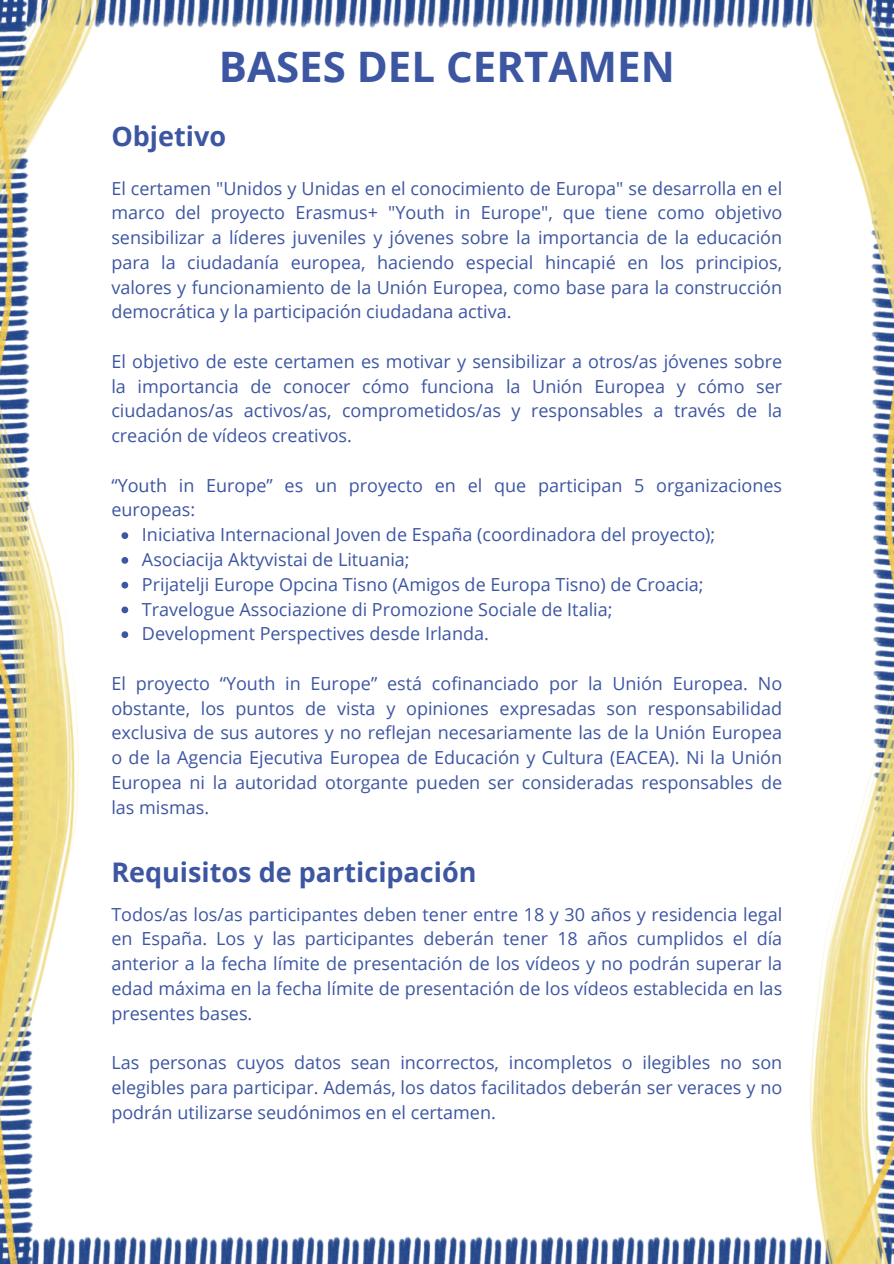
<style>
.page{position:relative;width:894px;height:1264px;background:#fff}
.page>*{position:absolute;margin:0;border:0;box-sizing:border-box;transform-origin:0 0}
.t1{font:700 42px "Open Sans";color:#3d56a2}
.t2{font:700 27px "Open Sans";color:#3d56a2}
.t3{font:18px/24.8px "Open Sans";color:#3d56a2;text-align:justify}
</style>
<div class="page">
<img style="left:0;top:0;width:893px;height:1263px">
<svg style="left:121px;top:532px;width:7px;height:7px"></svg>
<svg style="left:121px;top:557px;width:7px;height:6px"></svg>
<svg style="left:121px;top:581px;width:7px;height:7px"></svg>
<svg style="left:121px;top:606px;width:7px;height:7px"></svg>
<svg style="left:121px;top:631px;width:7px;height:7px"></svg>
<p class="t1" style="left:219px;top:37px;width:457px">BASES DEL CERTAMEN</p>
<h1 class="t2" style="left:111px;top:117px;width:116px">Objetivo</h1>
<h2 class="t3" style="left:111px;top:175px;width:672px">El certamen "Unidos y Unidas en el conocimiento de Europa" se desarrolla en el marco del proyecto Erasmus+ "Youth in Europe", que tiene como objetivo sensibilizar a líderes juveniles y jóvenes sobre la importancia de la educación para la ciudadanía europea, haciendo especial hincapié en los principios, valores y funcionamiento de la Unión Europea, como base para la construcción democrática y la participación ciudadana activa.</h2>
<p class="t3" style="left:111px;top:348px;width:672px">El objetivo de este certamen es motivar y sensibilizar a otros/as jóvenes sobre la importancia de conocer cómo funciona la Unión Europea y cómo ser ciudadanos/as activos/as, comprometidos/as y responsables a través de la creación de vídeos creativos.</p>
<p class="t3" style="left:111px;top:472px;width:672px">“Youth in Europe” es un proyecto en el que participan 5 organizaciones europeas:</p>
<p class="t3" style="left:142px;top:522px;width:574px">Iniciativa Internacional Joven de España (coordinadora del proyecto);</p>
<p class="t3" style="left:142px;top:546px;width:269px">Asociacija Aktyvistai de Lituania;</p>
<p class="t3" style="left:142px;top:571px;width:563px">Prijatelji Europe Opcina Tisno (Amigos de Europa Tisno) de Croacia;</p>
<p class="t3" style="left:142px;top:596px;width:472px">Travelogue Associazione di Promozione Sociale de Italia;</p>
<p class="t3" style="left:142px;top:621px;width:348px">Development Perspectives desde Irlanda.</p>
<p class="t3" style="left:111px;top:670px;width:672px">El proyecto “Youth in Europe” está cofinanciado por la Unión Europea. No obstante, los puntos de vista y opiniones expresadas son responsabilidad exclusiva de sus autores y no reflejan necesariamente las de la Unión Europea o de la Agencia Ejecutiva Europea de Educación y Cultura (EACEA). Ni la Unión Europea ni la autoridad otorgante pueden ser consideradas responsables de las mismas.</p>
<h2 class="t2" style="left:111px;top:853px;width:366px">Requisitos de participación</h2>
<p class="t3" style="left:111px;top:901px;width:672px">Todos/as los/as participantes deben tener entre 18 y 30 años y residencia legal en España. Los y las participantes deberán tener 18 años cumplidos el día anterior a la fecha límite de presentación de los vídeos y no podrán superar la edad máxima en la fecha límite de presentación de los vídeos establecida en las presentes bases.</p>
<p class="t3" style="left:111px;top:1049px;width:672px">Las personas cuyos datos sean incorrectos, incompletos o ilegibles no son elegibles para participar. Además, los datos facilitados deberán ser veraces y no podrán utilizarse seudónimos en el certamen.</p>
</div>
